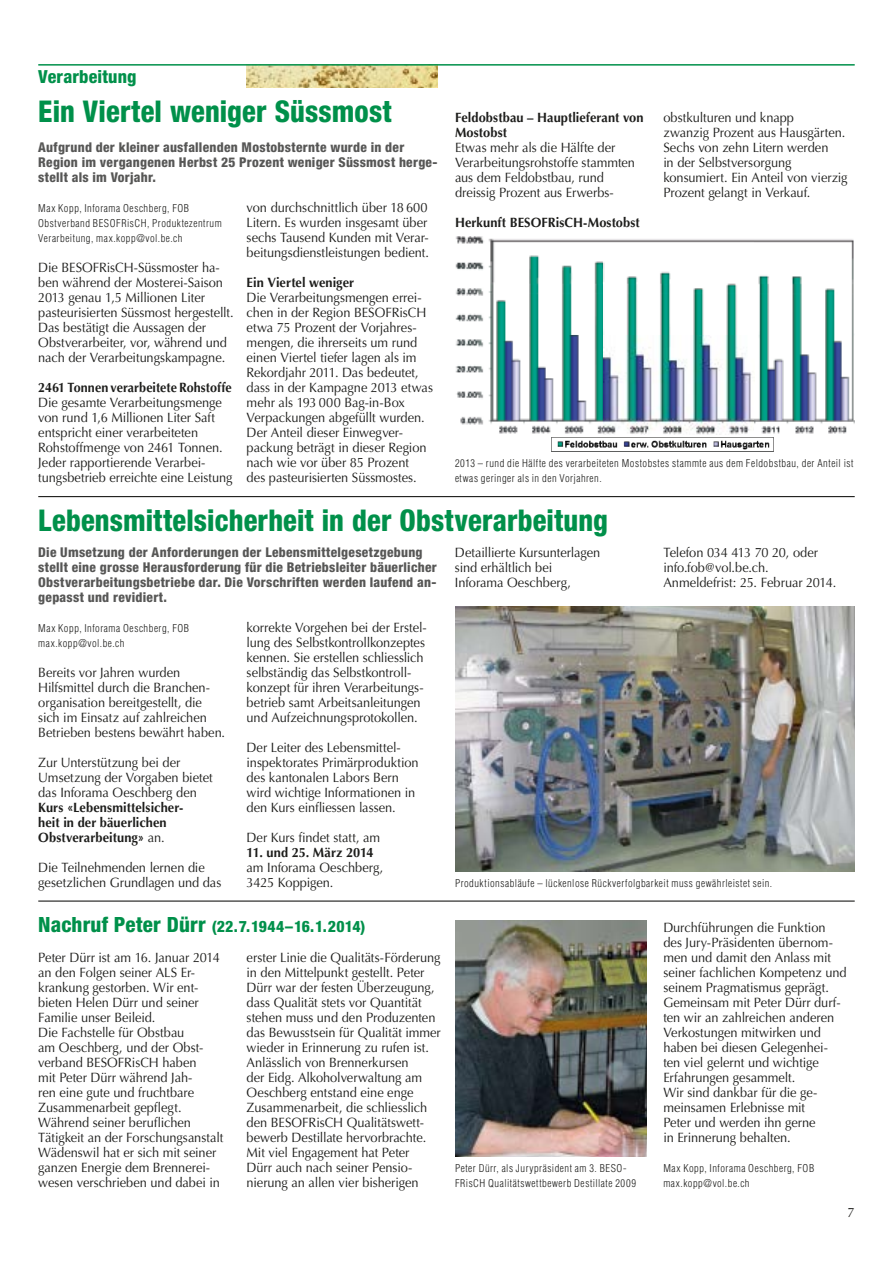
<style>
.page{position:relative;width:893px;height:1263px;background:#fff}
.page>*{position:absolute;margin:0;border:0;box-sizing:border-box;transform-origin:0 0}
.t1{font:800 condensed 30px "Helvetica Neue LT";letter-spacing:.005em;color:#00904a;scale:.95 1}
.t2{font:18.15px "Arial";color:#1d1d1b}
.t3{font:800 condensed 18px "Helvetica Neue LT";letter-spacing:.01em;color:#00904a}
.t4{font:800 condensed 15.75px "Helvetica Neue LT";letter-spacing:.01em;color:#00904a}
.t5{font:13.5px/15px "Optima LT";letter-spacing:-.005em;color:#1d1d1b;scale:.95 1}
.t6{font:800 condensed 13.5px/15px "Helvetica Neue LT";letter-spacing:.02em;color:#575756}
.t7{font:700 13.5px/15px "Optima LT";letter-spacing:.005em;color:#1d1d1b;scale:.95 1}
.t8{font:700 13.5px "Optima LT";letter-spacing:.005em;color:#1d1d1b;scale:.93 1}
.t9{font:300 condensed 10.5px/15px "Helvetica LT";letter-spacing:.05em;color:#1d1d1b}
.s1{font-weight:400}
.s2{font-size:21px}
</style>
<div class="page">
<img style="left:247px;top:66px;width:191px;height:22px">
<hr style="left:38px;top:64px;width:817px;height:2px;background:#00904a">
<img style="left:551px;top:437px;width:223px;height:15px">
<img style="left:552px;top:451px;width:221px;height:1px">
<hr style="left:38px;top:496px;width:817px;height:1px;background:#1d1d1b">
<hr style="left:38px;top:900px;width:817px;height:2px;background:#1d1d1b">
<img style="left:455px;top:607px;width:400px;height:265px">
<img style="left:455px;top:921px;width:191px;height:236px">
<img style="left:455px;top:237px;width:400px;height:198px">
<h3 class="t3" style="left:38px;top:65px;width:100px">Verarbeitung</h3>
<h1 class="t1" style="left:38px;top:92px;width:374px">Ein Viertel weniger Süssmost</h1>
<p class="t6" style="left:38px;top:139px;width:401px">Aufgrund der kleiner ausfallenden Mostobsternte wurde in der<br>Region im vergangenen Herbst 25 Prozent weniger Süssmost herge&shy;stellt als im Vorjahr.</p>
<p class="t9" style="left:38px;top:200px;width:185px">Max Kopp, Inforama Oeschberg, FOB<br>Obstverband BESOFRisCH, Produktezentrum<br>Verarbeitung, max.kopp@vol.be.ch</p>
<p class="t5" style="left:38px;top:260px;width:207px">Die BESOFRisCH-Süssmoster ha&shy;ben während der Mosterei-Saison 2013 genau 1,5 Millionen Liter pasteurisierten Süssmost hergestellt.<br>Das bestätigt die Aussagen der Obstverarbeiter, vor, während und nach der Verarbeitungskampagne.</p>
<p class="t8" style="left:38px;top:379px;width:210px">2461 Tonnen verarbeitete Rohstoffe</p>
<p class="t5" style="left:38px;top:395px;width:206px">Die gesamte Verarbeitungsmenge von rund 1,6 Millionen Liter Saft entspricht einer verarbeiteten Rohstoffmenge von 2461 Tonnen.<br>Jeder rapportierende Verarbei&shy;tungsbetrieb erreichte eine Leistung</p>
<p class="t5" style="left:247px;top:200px;width:194px">von durchschnittlich über 18 600<br>Litern. Es wurden insgesamt über sechs Tausend Kunden mit Verar&shy;beitungsdienstleistungen bedient.</p>
<p class="t7" style="left:247px;top:275px;width:115px">Ein Viertel weniger</p>
<p class="t5" style="left:247px;top:290px;width:198px">Die Verarbeitungsmengen errei&shy;chen in der Region BESOFRisCH etwa 75 Prozent der Vorjahres&shy;mengen, die ihrerseits um rund einen Viertel tiefer lagen als im<br>Rekordjahr 2011. Das bedeutet, dass in der Kampagne 2013 etwas mehr als 193 000 Bag-in-Box<br>Verpackungen abgefüllt wurden.<br>Der Anteil dieser Einwegver&shy;packung beträgt in dieser Region nach wie vor über 85 Prozent<br>des pasteurisierten Süssmostes.</p>
<p class="t7" style="left:455px;top:110px;width:200px">Feldobstbau – Hauptlieferant von<br>Mostobst</p>
<p class="t5" style="left:455px;top:140px;width:191px">Etwas mehr als die Hälfte der<br>Verarbeitungsrohstoffe stammten aus dem Feldobstbau, rund dreissig Prozent aus Erwerbs-</p>
<p class="t5" style="left:663px;top:110px;width:195px">obstkulturen und knapp<br>zwanzig Prozent aus Hausgärten.<br>Sechs von zehn Litern werden<br>in der Selbstversorgung konsumiert. Ein Anteil von vierzig<br>Prozent gelangt in Verkauf.</p>
<h2 class="t2" style="left:447px;top:166px;width:268px">Herkunft BESOFRisCH Mostobst</h2>
<p class="t7" style="left:455px;top:215px;width:196px">Herkunft BESOFRisCH-Mostobst</p>
<p class="t9" style="left:455px;top:455px;width:400px">2013 – rund die Hälfte des verarbeiteten Mostobstes stammte aus dem Feldobstbau, der Anteil ist etwas geringer als in den Vorjahren.</p>
<h1 class="t1" style="left:38px;top:501px;width:601px">Lebensmittelsicherheit in der Obstverarbeitung</h1>
<p class="t6" style="left:38px;top:544px;width:400px">Die Umsetzung der Anforderungen der Lebensmittelgesetzgebung stellt eine grosse Herausforderung für die Betriebsleiter bäuerlicher Obstverarbeitungsbetriebe dar. Die Vorschriften werden laufend an&shy;gepasst und revidiert.</p>
<p class="t9" style="left:38px;top:620px;width:152px">Max Kopp, Inforama Oeschberg, FOB max.kopp@vol.be.ch</p>
<p class="t5" style="left:38px;top:665px;width:198px">Bereits vor Jahren wurden<br>Hilfsmittel durch die Branchen&shy;organisation bereitgestellt, die sich im Einsatz auf zahlreichen<br>Betrieben bestens bewährt haben.</p>
<p class="t5" style="left:38px;top:755px;width:185px">Zur Unterstützung bei der<br>Umsetzung der Vorgaben bietet das Inforama Oeschberg den</p>
<p class="t7" style="left:38px;top:800px;width:154px">Kurs «Lebensmittelsicher&shy;heit in der bäuerlichen<br>Obstverarbeitung» <span class="s1">an.</span></p>
<p class="t5" style="left:38px;top:860px;width:194px">Die Teilnehmenden lernen die gesetzlichen Grundlagen und das</p>
<p class="t5" style="left:455px;top:545px;width:155px">Detaillierte Kursunterlagen sind erhältlich bei<br>Inforama Oeschberg,</p>
<p class="t5" style="left:663px;top:545px;width:183px">Telefon 034 413 70 20, oder info.fob@vol.be.ch.<br>Anmeldefrist: 25. Februar 2014.</p>
<p class="t5" style="left:247px;top:620px;width:191px">korrekte Vorgehen bei der Erstel&shy;lung des Selbstkontrollkonzeptes kennen. Sie erstellen schliesslich selbständig das Selbstkontroll&shy;konzept für ihren Verarbeitungs&shy;betrieb samt Arbeitsanleitungen und Aufzeichnungsprotokollen.</p>
<p class="t5" style="left:247px;top:740px;width:183px">Der Leiter des Lebensmittel&shy;inspektorates Primärproduktion des kantonalen Labors Bern wird wichtige Informationen in den Kurs einfliessen lassen.</p>
<p class="t5" style="left:247px;top:830px;width:142px">Der Kurs findet statt, am</p>
<p class="t7" style="left:247px;top:845px;width:135px">11. und 25. März 2014</p>
<p class="t5" style="left:247px;top:860px;width:145px">am Inforama Oeschberg,<br>3425 Koppigen.</p>
<p class="t9" style="left:455px;top:875px;width:319px">Produktionsabläufe – lückenlose Rückverfolgbarkeit muss gewährleistet sein.</p>
<p class="t4" style="left:38px;top:916px;width:329px"><span class="s2">Nachruf Peter Dürr</span> (22. 7. 1944 – 16. 1. 2014)</p>
<p class="t5" style="left:38px;top:950px;width:196px">Peter Dürr ist am 16. Januar 2014 an den Folgen seiner ALS Er&shy;krankung gestorben. Wir ent&shy;bieten Helen Dürr und seiner<br>Familie unser Beileid.<br>Die Fachstelle für Obstbau<br>am Oeschberg, und der Obst&shy;verband BESOFRisCH haben<br>mit Peter Dürr während Jah-<br>ren eine gute und fruchtbare<br>Zusammenarbeit gepflegt.<br>Während seiner beruflichen<br>Tätigkeit an der Forschungsanstalt<br>Wädenswil hat er sich mit seiner ganzen Energie dem Brennerei&shy;wesen verschrieben und dabei in</p>
<p class="t5" style="left:247px;top:950px;width:206px">erster Linie die Qualitäts-Förderung in den Mittelpunkt gestellt. Peter Dürr war der festen Überzeugung, dass Qualität stets vor Quantität stehen muss und den Produzenten das Bewusstsein für Qualität immer wieder in Erinnerung zu rufen ist.<br>Anlässlich von Brennerkursen<br>der Eidg. Alkoholverwaltung am Oeschberg entstand eine enge Zusammenarbeit, die schliesslich den BESOFRisCH Qualitätswett&shy;bewerb Destillate hervorbrachte.<br>Mit viel Engagement hat Peter<br>Dürr auch nach seiner Pensio&shy;nierung an allen vier bisherigen</p>
<p class="t9" style="left:455px;top:1160px;width:183px">Peter Dürr, als Jurypräsident am 3. BESO-<br>FRisCH Qualitätswettbewerb Destillate 2009</p>
<p class="t5" style="left:663px;top:920px;width:194px">Durchführungen die Funktion des Jury-Präsidenten übernom&shy;men und damit den Anlass mit seiner fachlichen Kompetenz und seinem Pragmatismus geprägt.<br>Gemeinsam mit Peter Dürr durf&shy;ten wir an zahlreichen anderen<br>Verkostungen mitwirken und haben bei diesen Gelegenhei&shy;ten viel gelernt und wichtige<br>Erfahrungen gesammelt.<br>Wir sind dankbar für die ge&shy;meinsamen Erlebnisse mit<br>Peter und werden ihn gerne<br>in Erinnerung behalten.</p>
<p class="t9" style="left:663px;top:1160px;width:152px">Max Kopp, Inforama Oeschberg, FOB max.kopp@vol.be.ch</p>
<p class="t5" style="left:848px;top:1205px;width:9px">7</p>
</div>
